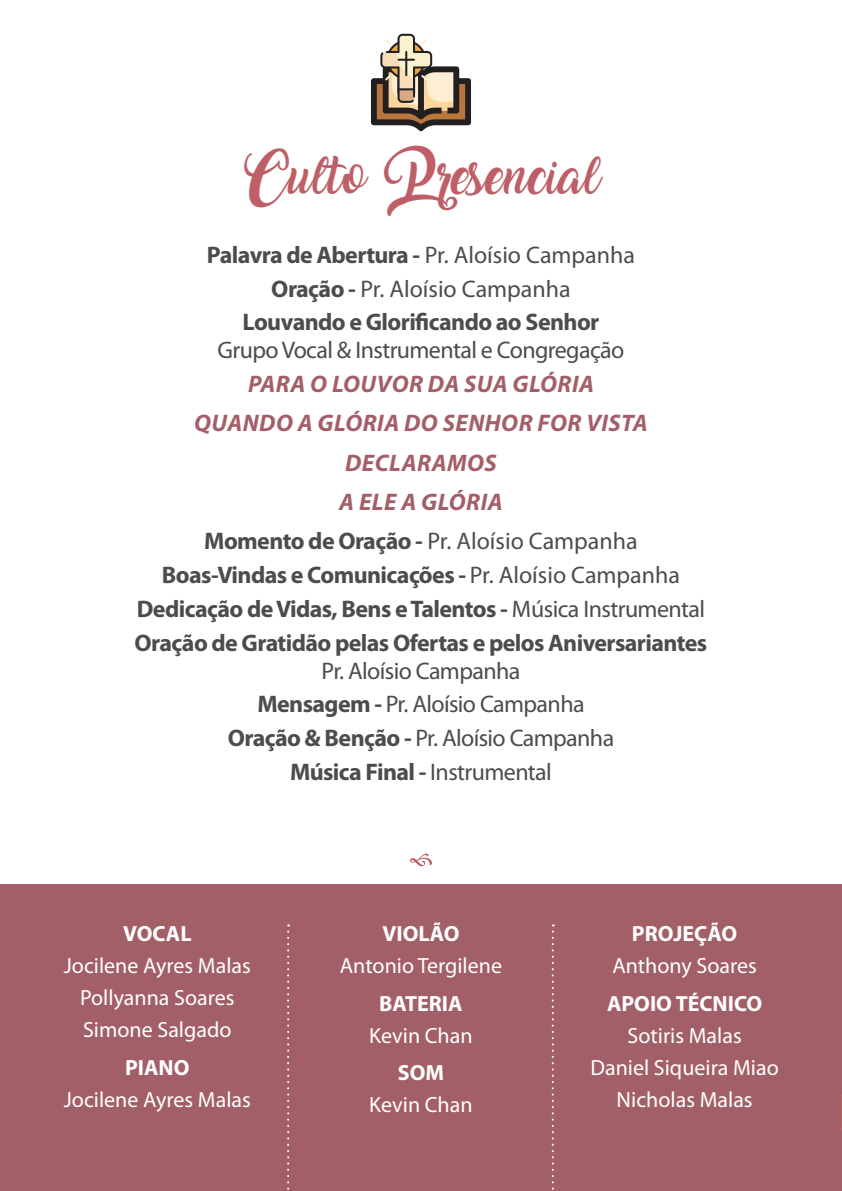
<style>
.page{position:relative;width:842px;height:1191px;background:#fff}
.page>*{position:absolute;margin:0;border:0;box-sizing:border-box;transform-origin:0 0}
.t1{font:34px "Amarillo";color:#be5f67}
.t2{font:700 24px "Myriad Pro";letter-spacing:-.025em;color:#4b4c4d}
.t3{font:24px "Myriad Pro";letter-spacing:-.025em;color:#4b4c4d}
.t4{font:italic 700 24px "Myriad Pro";letter-spacing:.02em;color:#a35f67}
.t5{font:24px "Myriad Pro";color:#4b4c4d}
.t6{font:22px "Myriad Pro";color:#fff}
.t7{font:700 22px "Myriad Pro";color:#fff}
.s1{font-weight:400}
.s2{font-weight:700}
</style>
<div class="page">
<div style="left:0;top:884px;width:842px;height:307px;background:#a35f67"></div>
<svg style="left:371px;top:34px;width:100px;height:97px"></svg>
<hr style="left:841px;top:255px;width:1px;height:375px;background:#be5f67">
<svg style="left:410px;top:853px;width:22px;height:13px"></svg>
<svg style="left:552px;top:924px;width:2px;height:266px"></svg>
<svg style="left:287px;top:924px;width:2px;height:266px"></svg>
<p class="t1" style="left:242px;top:162px;width:360px">Culto P resencial</p>
<p class="t2" style="left:207px;top:239px;width:430px">Palavra de Abertura - <span class="s1">Pr. Aloísio Campanha</span></p>
<p class="t5" style="left:271px;top:274px;width:301px"><span class="s2">Oração -</span> Pr. Aloísio Campanha</p>
<p class="t2" style="left:243px;top:307px;width:358px">Louvando e Glorificando ao Senhor</p>
<p class="t3" style="left:218px;top:335px;width:408px">Grupo Vocal &amp; Instrumental e Congregação</p>
<p class="t4" style="left:248px;top:368px;width:347px">PARA O LOUVOR DA SUA GLÓRIA</p>
<p class="t4" style="left:194px;top:408px;width:455px">QUANDO A GLÓRIA DO SENHOR FOR VISTA</p>
<p class="t4" style="left:345px;top:447px;width:153px">DECLARAMOS</p>
<p class="t4" style="left:339px;top:486px;width:165px">A ELE A GLÓRIA</p>
<p class="t5" style="left:204px;top:526px;width:435px"><span class="s2">Momento de Oração -</span> Pr. Aloísio Campanha</p>
<p class="t2" style="left:162px;top:559px;width:520px">Boas-Vindas e Comunicações - <span class="s1">Pr. Aloísio Campanha</span></p>
<p class="t2" style="left:137px;top:593px;width:570px">Dedicação de Vidas, Bens e Talentos - <span class="s1">Música Instrumental</span></p>
<p class="t2" style="left:135px;top:627px;width:574px">Oração de Gratidão pelas Ofertas e pelos Aniversariantes</p>
<p class="t3" style="left:322px;top:655px;width:200px">Pr. Aloísio Campanha</p>
<p class="t3" style="left:257px;top:689px;width:329px"><span class="s2">Mensagem -</span> Pr. Aloísio Campanha</p>
<p class="t3" style="left:228px;top:723px;width:388px"><span class="s2">Oração &amp; Benção -</span> Pr. Aloísio Campanha</p>
<p class="t2" style="left:290px;top:756px;width:263px">Música Final - <span class="s1">Instrumental</span></p>
<p class="t7" style="left:123px;top:919px;width:70px">VOCAL</p>
<p class="t6" style="left:64px;top:952px;width:189px">Jocilene Ayres Malas</p>
<p class="t6" style="left:80px;top:984px;width:156px">Pollyanna Soares</p>
<p class="t6" style="left:83px;top:1016px;width:150px">Simone Salgado</p>
<p class="t7" style="left:125px;top:1053px;width:66px">PIANO</p>
<p class="t6" style="left:64px;top:1085px;width:189px">Jocilene Ayres Malas</p>
<p class="t7" style="left:382px;top:919px;width:79px">VIOLÃO</p>
<p class="t6" style="left:340px;top:952px;width:164px">Antonio Tergilene</p>
<p class="t7" style="left:379px;top:989px;width:85px">BATERIA</p>
<p class="t6" style="left:369px;top:1021px;width:105px">Kevin Chan</p>
<p class="t7" style="left:398px;top:1058px;width:48px">SOM</p>
<p class="t6" style="left:369px;top:1091px;width:105px">Kevin Chan</p>
<p class="t7" style="left:632px;top:919px;width:107px">PROJEÇÃO</p>
<p class="t6" style="left:612px;top:952px;width:146px">Anthony Soares</p>
<p class="t7" style="left:607px;top:989px;width:157px">APOIO TÉCNICO</p>
<p class="t6" style="left:627px;top:1021px;width:116px">Sotiris Malas</p>
<p class="t6" style="left:590px;top:1053px;width:190px">Daniel Siqueira Miao</p>
<p class="t6" style="left:617px;top:1085px;width:138px">Nicholas Malas</p>
</div>
